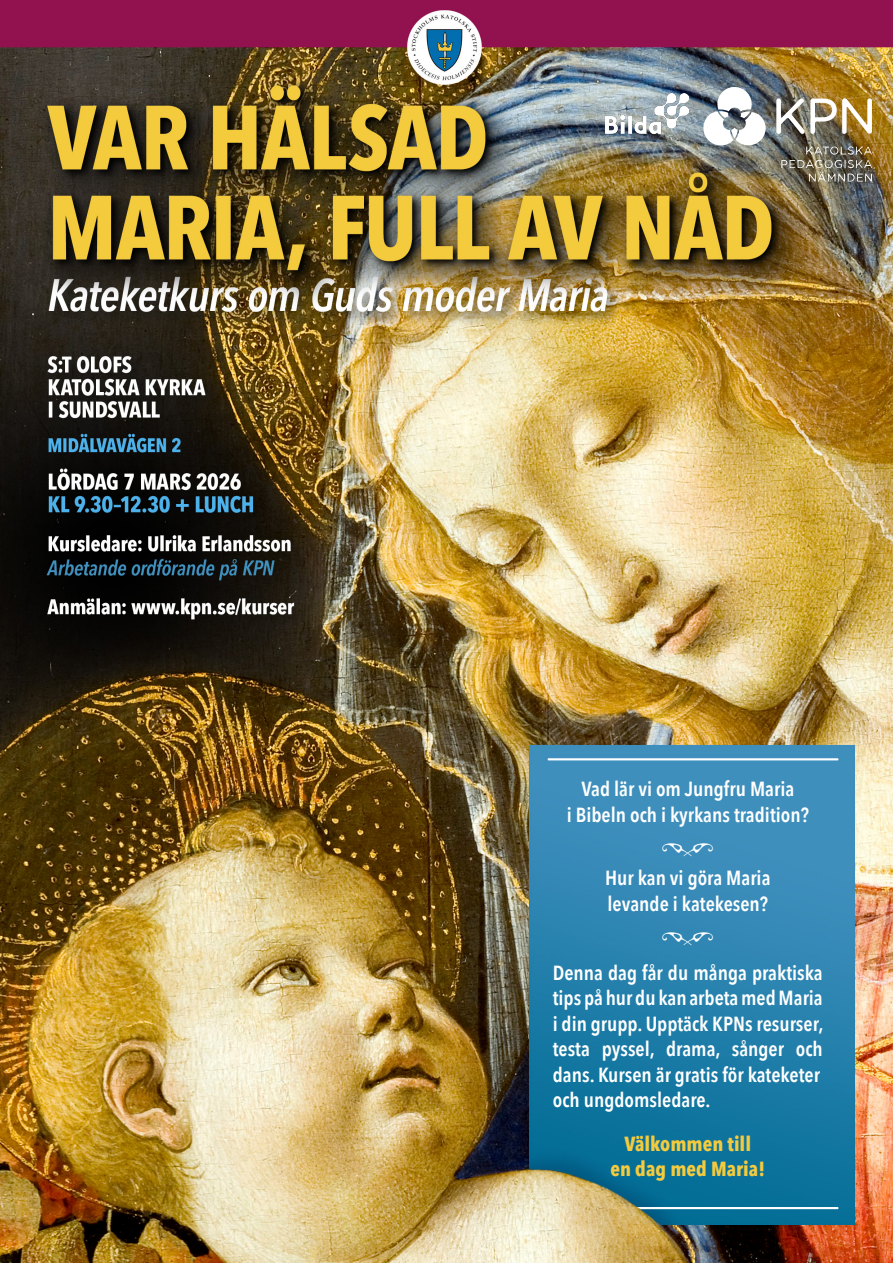
<style>
.page{position:relative;width:893px;height:1263px;background:#fff}
.page>*{position:absolute;margin:0;border:0;box-sizing:border-box;transform-origin:0 0}
.t1{font:27px "Type Embellishments One Let Plain";color:#fff}
.t2{font:600 20.4px/25.5px "Avenir Next Condensed";color:#fff;text-align:justify}
.t3{font:700 20.4px/25.5px "Avenir Next Condensed";color:#f4cb3e;text-align:center}
</style>
<div class="page">
<img style="left:0;top:0;width:893px;height:1263px">
<svg style="left:703px;top:86px;width:63px;height:59px"></svg>
<img style="left:776px;top:98px;width:96px;height:36px">
<img style="left:781px;top:146px;width:91px;height:36px">
<img style="left:606px;top:94px;width:83px;height:40px">
<p class="t2" style="left:581px;top:776px;width:214px">Vad lär vi om Jungfru Maria</p>
<p class="t2" style="left:567px;top:801px;width:244px">i Bibeln och i kyrkans tradition?</p>
<p class="t1" style="left:661px;top:840px;width:55px">f</p>
<p class="t2" style="left:607px;top:890px;width:162px">levande i katekesen?</p>
<p class="t1" style="left:661px;top:928px;width:55px">f</p>
<p class="t2" style="left:553px;top:959px;width:272px">Denna dag får du många praktiska tips på hur du kan arbeta med Maria i din grupp. Upptäck KPNs resurser, testa pyssel, drama, sånger och dans. Kursen är gratis för kateketer</p>
<p class="t2" style="left:553px;top:1086px;width:159px">och ungdomsledare.</p>
<p class="t3" style="left:610px;top:1130px;width:156px">Välkommen till<br>en dag med Maria!</p>
<p class="t2" style="left:605px;top:864px;width:167px">Hur kan vi göra Maria</p>
</div>
